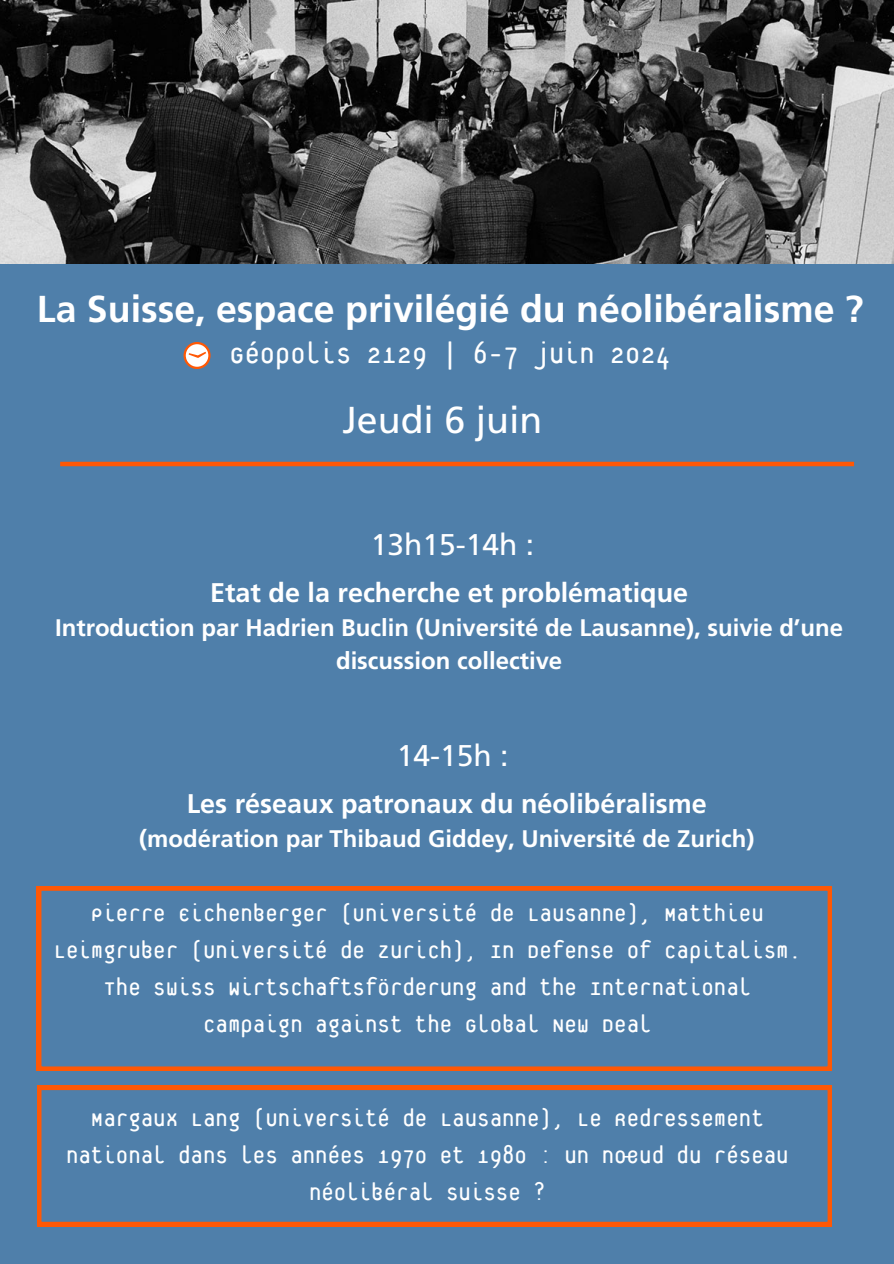
<style>
.page{position:relative;width:894px;height:1264px;background:#fff}
.page>*{position:absolute;margin:0;border:0;box-sizing:border-box;transform-origin:0 0}
.t1{font:700 37.5px "Frutiger LT Std";color:#fff}
.t2{font:37.5px "Frutiger LT Std";color:#fff}
.t3{font:32.85px "Platelet";color:#fff}
.t4{font:30px "Frutiger LT Std";color:#fff}
.t5{font:27px/37.2px "Platelet";color:#fff;text-align:center}
.t6{font:700 27px "Frutiger LT Std";color:#fff}
.t7{font:700 24px/32.7px "Frutiger LT Std";color:#fff;text-align:center}
</style>
<div class="page">
<div style="left:0;top:0;width:893px;height:1263px;background:#4f7faa"></div>
<svg style="left:183px;top:342px;width:27px;height:26px"></svg>
<svg style="left:37px;top:886px;width:794px;height:184px"></svg>
<img style="left:0;top:0;width:893px;height:263px">
<svg style="left:37px;top:1085px;width:794px;height:141px"></svg>
<hr style="left:60px;top:462px;width:793px;height:4px;background:#ff5805">
<p class="t1" style="left:37px;top:294px;width:828px">La Suisse, espace privilégié du néolibéralisme ?</p>
<p class="t3" style="left:229px;top:337px;width:442px">Géopolis 2129 | 6-7 juin 2024</p>
<h3 class="t2" style="left:342px;top:405px;width:201px">Jeudi 6 juin</h3>
<h2 class="t4" style="left:371px;top:532px;width:165px">13h15-14h :</h2>
<h3 class="t6" style="left:210px;top:582px;width:479px">Etat de la recherche et problématique</h3>
<p class="t7" style="left:55px;top:613px;width:789px">Introduction par Hadrien Buclin (Université de Lausanne), suivie d’une discussion collective</p>
<p class="t4" style="left:396px;top:743px;width:113px">14-15h :</p>
<p class="t6" style="left:187px;top:793px;width:521px">Les réseaux patronaux du néolibéralisme</p>
<h3 class="t7" style="left:139px;top:824px;width:616px">(modération par Thibaud Giddey, Université de Zurich)</h3>
<p class="t5" style="left:54px;top:895px;width:748px">Pierre Eichenberger (Université de Lausanne), Matthieu Leimgruber (Université de Zurich), In Defense of Capitalism.<br>The Swiss Wirtschaftsförderung and the International Campaign against the Global New Deal</p>
<h4 class="t5" style="left:66px;top:1100px;width:724px">Margaux Lang (Université de Lausanne), Le Redressement national dans les années 1970 et 1980 : un nœud du réseau néolibéral suisse ?</h4>
</div>
